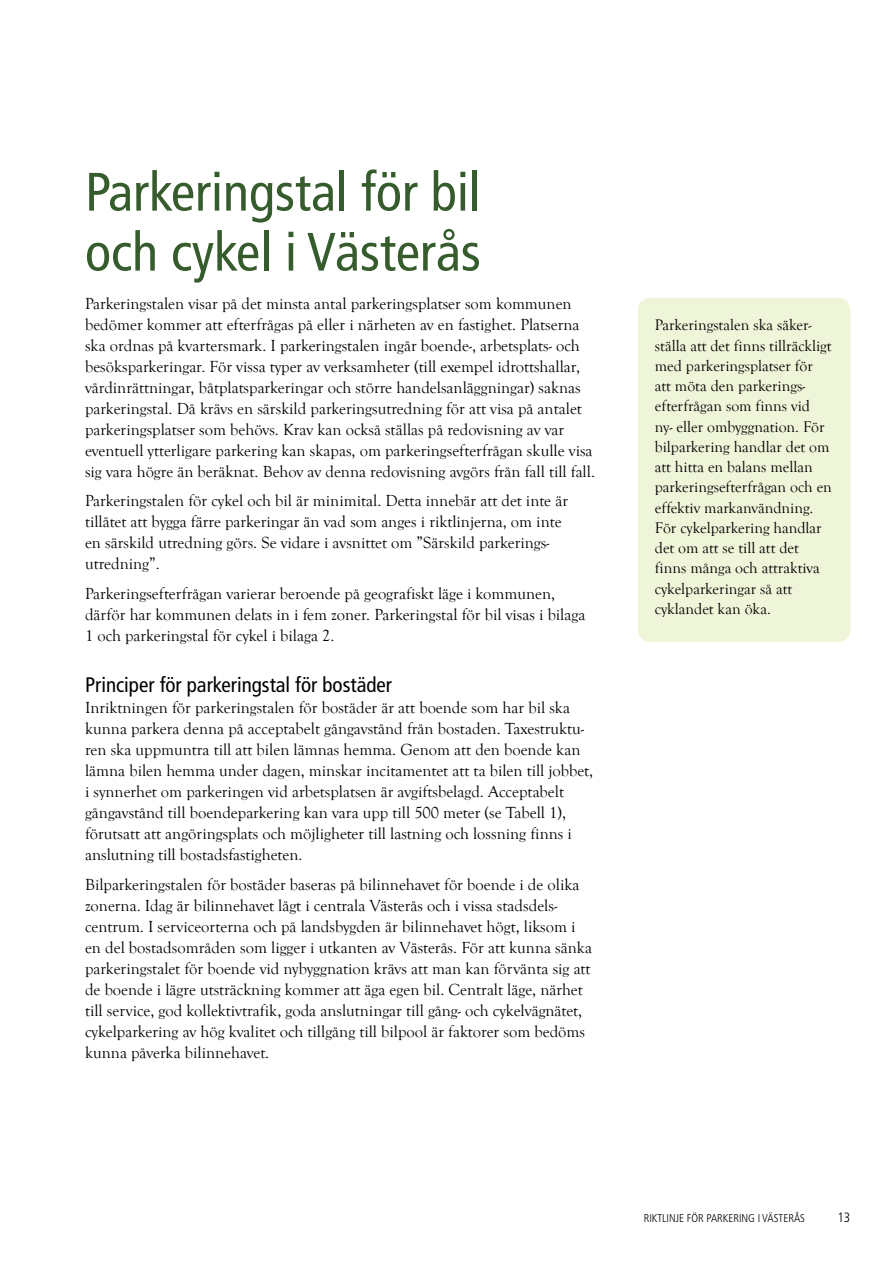
<style>
.page{position:relative;width:893px;height:1263px;background:#fff}
.page>*{position:absolute;margin:0;border:0;box-sizing:border-box;transform-origin:0 0}
.t1{font:condensed 54px/60px "Frutiger LT Std";color:#365c2d}
.t2{font:condensed 21px "Frutiger LT Std";color:#000}
.t3{font:16.5px/21px "Goudy Old Style T";color:#000}
.t4{font:15.75px/20.2px "Goudy Old Style T";color:#000}
.t5{font:300 condensed 13.5px "Frutiger LT Std";color:#000}
.t6{font:300 condensed 11.25px "Frutiger LT Std";color:#000}
</style>
<div class="page">
<div style="left:638px;top:298px;width:212px;height:344px;background:#eff5d8;border-radius:13px"></div>
<h1 class="t1" style="left:85px;top:162px;width:397px">Parkeringstal för bil och cykel i Västerås</h1>
<p class="t3" style="left:85px;top:293px;width:511px">Parkeringstalen visar på det minsta antal parkeringsplatser som kommunen bedömer kommer att efterfrågas på eller i närheten av en fastighet. Platserna ska ordnas på kvartersmark. I parkeringstalen ingår boende-, arbetsplats- och besöksparkeringar. För vissa typer av verksamheter (till exempel idrottshallar, vårdinrättningar, båtplatsparkeringar och större handelsanläggningar) saknas parkeringstal. Då krävs en särskild parkeringsutredning för att visa på antalet parkeringsplatser som behövs. Krav kan också ställas på redovisning av var eventuell ytterligare parkering kan skapas, om parkeringsefterfrågan skulle visa sig vara högre än beräknat. Behov av denna redovisning avgörs från fall till fall.</p>
<p class="t3" style="left:85px;top:491px;width:484px">Parkeringstalen för cykel och bil är minimital. Detta innebär att det inte är tillåtet att bygga färre parkeringar än vad som anges i riktlinjerna, om inte en särskild utredning görs. Se vidare i avsnittet om ”Särskild parkerings&shy;utredning”.</p>
<p class="t3" style="left:85px;top:583px;width:502px">Parkeringsefterfrågan varierar beroende på geografiskt läge i kommunen, därför har kommunen delats in i fem zoner. Parkeringstal för bil visas i bilaga<br>1 och parkeringstal för cykel i bilaga 2.</p>
<p class="t2" style="left:85px;top:672px;width:309px">Principer för parkeringstal för bostäder</p>
<p class="t3" style="left:85px;top:697px;width:510px">Inriktningen för parkeringstalen för bostäder är att boende som har bil ska kunna parkera denna på acceptabelt gångavstånd från bostaden. Taxestruktu&shy;ren ska uppmuntra till att bilen lämnas hemma. Genom att den boende kan lämna bilen hemma under dagen, minskar incitamentet att ta bilen till jobbet, i synnerhet om parkeringen vid arbetsplatsen är avgiftsbelagd. Acceptabelt gångavstånd till boendeparkering kan vara upp till 500 meter (se Tabell 1), förutsatt att angöringsplats och möjligheter till lastning och lossning finns i anslutning till bostadsfastigheten.</p>
<p class="t3" style="left:85px;top:874px;width:509px">Bilparkeringstalen för bostäder baseras på bilinnehavet för boende i de olika zonerna. Idag är bilinnehavet lågt i centrala Västerås och i vissa stadsdels&shy;centrum. I serviceorterna och på landsbygden är bilinnehavet högt, liksom i en del bostadsområden som ligger i utkanten av Västerås. För att kunna sänka parkeringstalet för boende vid nybyggnation krävs att man kan förvänta sig att de boende i lägre utsträckning kommer att äga egen bil. Centralt läge, närhet till service, god kollektivtrafik, goda anslutningar till gång- och cykelvägnätet, cykelparkering av hög kvalitet och tillgång till bilpool är faktorer som bedöms kunna påverka bilinnehavet.</p>
<p class="t4" style="left:655px;top:315px;width:179px">Parkeringstalen ska säker&shy;ställa att det finns tillräckligt med parkeringsplatser för att möta den parkerings&shy;efterfrågan som finns vid<br>ny- eller ombyggnation. För bilparkering handlar det om att hitta en balans mellan parkeringsefterfrågan och en effektiv markanvändning.<br>För cykelparkering handlar det om att se till att det finns många och attraktiva cykelparkeringar så att cyklandet kan öka.</p>
<p class="t6" style="left:644px;top:1212px;width:163px">RIKTLINJE FÖR PARKERING I VÄSTERÅS</p>
<p class="t5" style="left:837px;top:1210px;width:14px">13</p>
</div>
